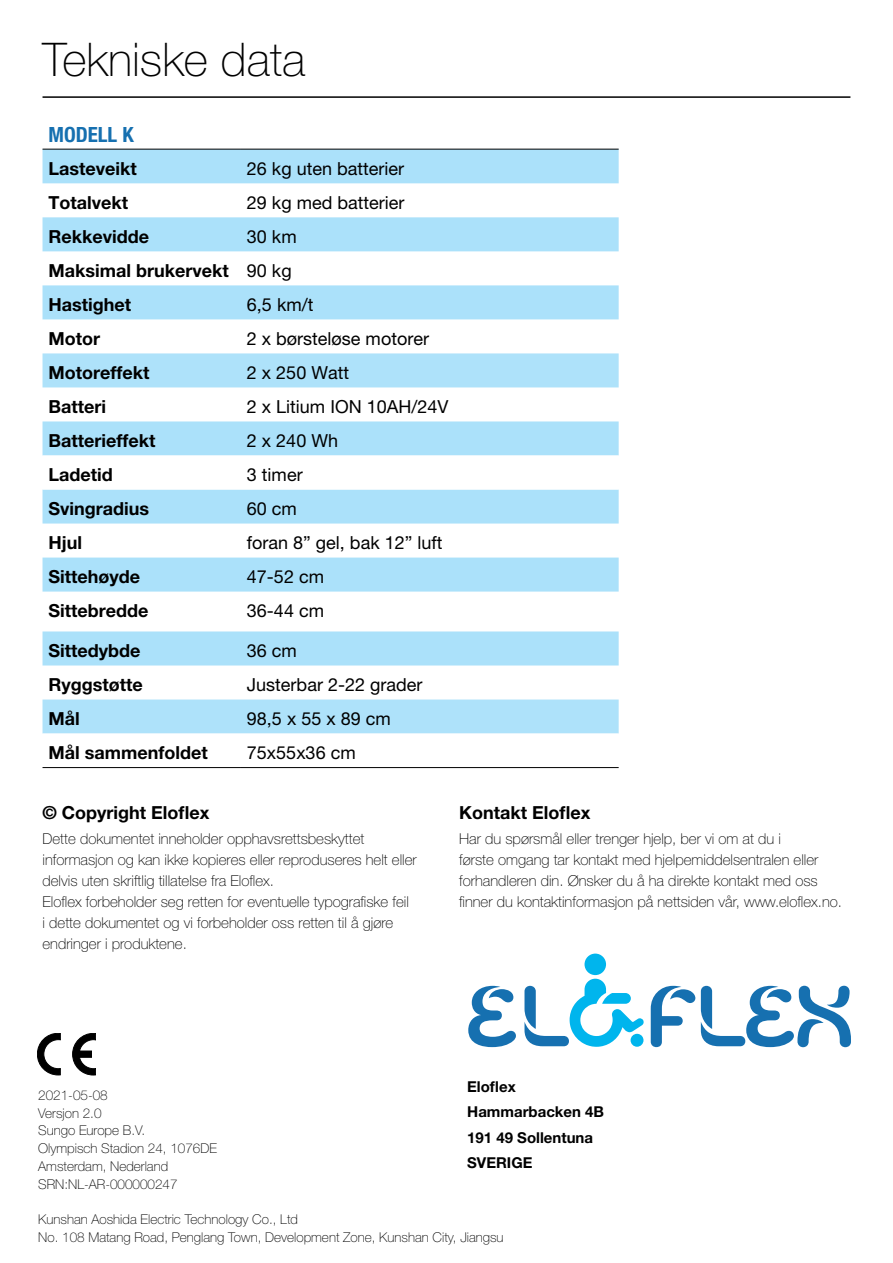
<style>
.page{position:relative;width:893px;height:1263px;background:#fff}
.page>*{position:absolute;margin:0;border:0;box-sizing:border-box;transform-origin:0 0}
.t1{font:100 46.5px "Helvetica Neue LT Pro";color:#000}
.t2{font:700 condensed 21px "Helvetica Neue LT Pro";color:#1670b0}
.t3{font:700 18px/34px "Helvetica Neue LT Pro";color:#000}
.t4{font:18px "Helvetica Neue LT Pro";color:#000}
.t5{font:100 15px/21px "Helvetica Neue LT Pro";color:#000}
.t6{font:700 15px/25.5px "Helvetica Neue LT Pro";color:#000}
.t7{font:100 13.5px/17.7px "Helvetica Neue LT Pro";color:#000}
.s1{font-weight:400}
</style>
<div class="page">
<svg style="left:468px;top:986px;width:48px;height:61px"></svg>
<svg style="left:651px;top:986px;width:44px;height:61px"></svg>
<svg style="left:701px;top:986px;width:150px;height:61px"></svg>
<div style="left:584px;top:953px;width:22px;height:22px;background:#00b5ed;border-radius:50%"></div>
<svg style="left:524px;top:979px;width:120px;height:68px"></svg>
<hr style="left:43px;top:96px;width:807px;height:2px;background:#000">
<div style="left:43px;top:150px;width:576px;height:33px;background:#abe1fa"></div>
<div style="left:43px;top:217px;width:576px;height:34px;background:#abe1fa"></div>
<div style="left:43px;top:285px;width:576px;height:34px;background:#abe1fa"></div>
<div style="left:43px;top:353px;width:576px;height:34px;background:#aee2fa"></div>
<div style="left:43px;top:421px;width:576px;height:102px;background:#abe1fa"></div>
<svg style="left:43px;top:455px;width:576px;height:34px"></svg>
<div style="left:43px;top:558px;width:576px;height:34px;background:#abe1fa"></div>
<div style="left:43px;top:631px;width:576px;height:34px;background:#abe1fa"></div>
<div style="left:43px;top:699px;width:576px;height:35px;background:#aee2fa"></div>
<hr style="left:43px;top:149px;width:198px;height:1px;background:#000">
<hr style="left:241px;top:149px;width:378px;height:1px;background:#000">
<hr style="left:43px;top:767px;width:198px;height:1px;background:#000">
<hr style="left:241px;top:767px;width:378px;height:1px;background:#000">
<svg style="left:73px;top:1033px;width:23px;height:42px"></svg>
<svg style="left:37px;top:1033px;width:23px;height:42px"></svg>
<h1 class="t1" style="left:43px;top:33px;width:264px">Tekniske data</h1>
<h2 class="t2" style="left:49px;top:122px;width:87px">MODELL K</h2>
<p class="t3" style="left:49px;top:151px;width:90px">Lasteveikt</p>
<p class="t4" style="left:247px;top:158px;width:159px">26 kg uten batterier</p>
<p class="t3" style="left:49px;top:185px;width:81px">Totalvekt</p>
<p class="t4" style="left:247px;top:192px;width:159px">29 kg med batterier</p>
<p class="t3" style="left:49px;top:219px;width:102px">Rekkevidde</p>
<p class="t3" style="left:49px;top:219px;width:250px;text-indent:198px"><span class="s1">30 km<br></span>Maksimal brukervekt <span class="s1">90 kg<br></span>Hastighet</p>
<p class="t4" style="left:247px;top:294px;width:68px">6,5 km/t</p>
<p class="t3" style="left:49px;top:321px;width:53px">Motor</p>
<p class="t4" style="left:247px;top:328px;width:184px">2 x børsteløse motorer</p>
<p class="t3" style="left:49px;top:355px;width:102px">Motoreffekt</p>
<p class="t4" style="left:247px;top:362px;width:104px">2 x 250 Watt</p>
<p class="t3" style="left:49px;top:389px;width:59px">Batteri</p>
<p class="t4" style="left:247px;top:396px;width:203px">2 x Litium ION 10AH/24V</p>
<p class="t3" style="left:49px;top:423px;width:108px">Batterieffekt</p>
<p class="t4" style="left:247px;top:430px;width:93px">2 x 240 Wh</p>
<p class="t3" style="left:49px;top:457px;width:66px">Ladetid</p>
<p class="t4" style="left:247px;top:464px;width:57px">3 timer</p>
<p class="t3" style="left:49px;top:491px;width:102px">Svingradius</p>
<p class="t4" style="left:247px;top:498px;width:52px">60 cm</p>
<p class="t3" style="left:49px;top:525px;width:35px">Hjul</p>
<p class="t4" style="left:247px;top:532px;width:197px">foran 8” gel, bak 12” luft</p>
<p class="t3" style="left:49px;top:559px;width:93px">Sittehøyde</p>
<p class="t4" style="left:247px;top:566px;width:79px">47-52 cm</p>
<p class="t3" style="left:49px;top:593px;width:101px">Sittebredde</p>
<p class="t4" style="left:247px;top:600px;width:79px">36-44 cm</p>
<p class="t3" style="left:49px;top:633px;width:93px">Sittedybde</p>
<p class="t4" style="left:247px;top:640px;width:52px">36 cm</p>
<p class="t3" style="left:49px;top:667px;width:96px">Ryggstøtte</p>
<p class="t4" style="left:247px;top:674px;width:177px">Justerbar 2-22 grader</p>
<p class="t3" style="left:49px;top:701px;width:33px">Mål</p>
<p class="t4" style="left:247px;top:708px;width:145px">98,5 x 55 x 89 cm</p>
<p class="t3" style="left:49px;top:735px;width:161px">Mål sammenfoldet</p>
<p class="t4" style="left:247px;top:742px;width:110px">75x55x36 cm</p>
<p class="t3" style="left:43px;top:795px;width:169px">© Copyright Eloflex</p>
<p class="t5" style="left:43px;top:828px;width:376px">Dette dokumentet inneholder opphavsrettsbeskyttet informasjon og kan ikke kopieres eller reproduseres helt eller delvis uten skriftlig tillatelse fra Eloflex.<br>Eloflex forbeholder seg retten for eventuelle typografiske feil<br>i dette dokumentet og vi forbeholder oss retten til å gjøre endringer i produktene.</p>
<p class="t3" style="left:459px;top:795px;width:133px">Kontakt Eloflex</p>
<p class="t5" style="left:459px;top:828px;width:384px">Har du spørsmål eller trenger hjelp, ber vi om at du i<br>første omgang tar kontakt med hjelpemiddelsentralen eller forhandleren din. Ønsker du å ha direkte kontakt med oss finner du kontaktinformasjon på nettsiden vår, www.eloflex.no.</p>
<p class="t6" style="left:467px;top:1073px;width:138px">Eloflex<br>Hammarbacken 4B<br>191 49 Sollentuna<br>SVERIGE</p>
<p class="t7" style="left:38px;top:1086px;width:180px">2021-05-08<br>Versjon 2.0<br>Sungo Europe B.V.<br>Olympisch Stadion 24, 1076DE<br>Amsterdam, Nederland<br>SRN:NL-AR-000000247</p>
<p class="t7" style="left:38px;top:1210px;width:467px">Kunshan Aoshida Electric Technology Co., Ltd<br>No. 108 Matang Road, Penglang Town, Development Zone, Kunshan City, Jiangsu</p>
</div>
